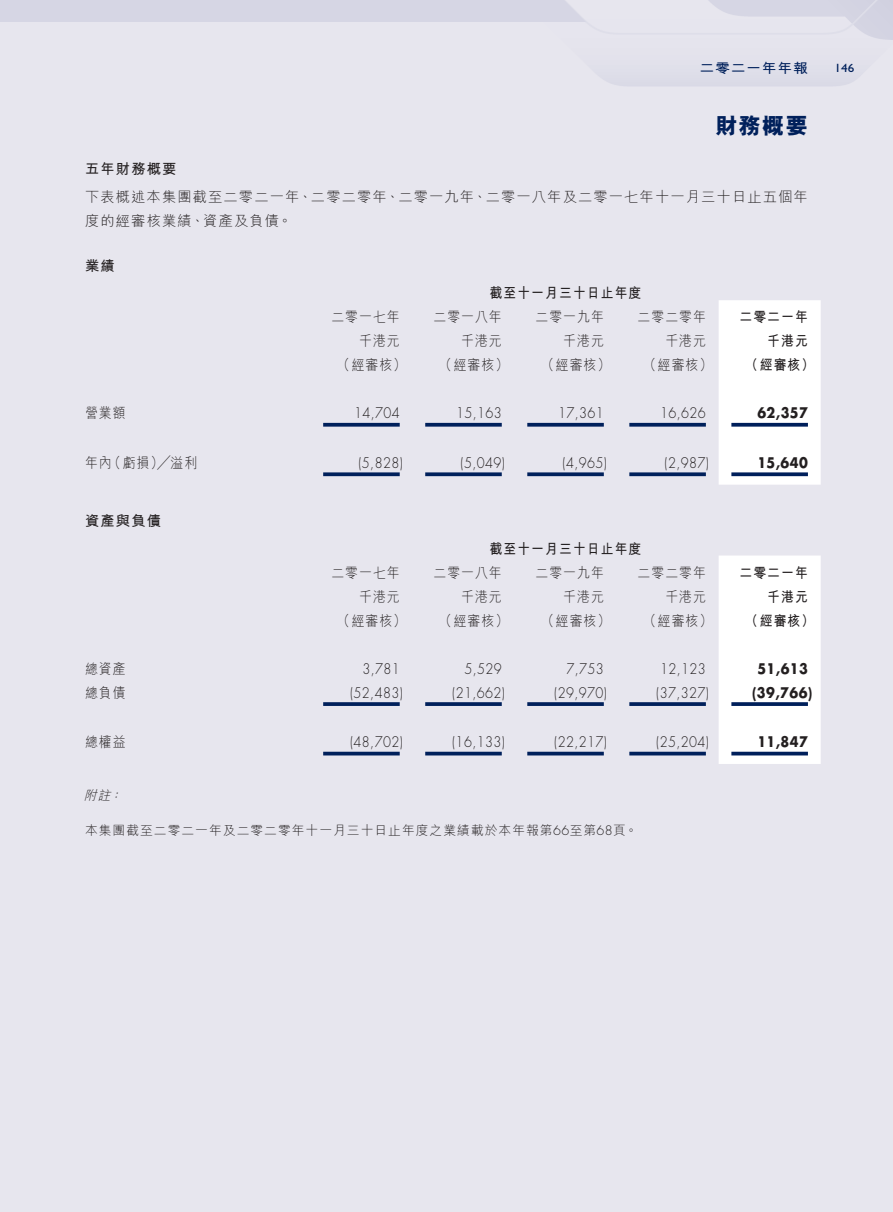
<style>
.page{position:relative;width:893px;height:1212px;background:#fff}
.page>*{position:absolute;margin:0;border:0;box-sizing:border-box;transform-origin:0 0}
.t1{font:800 22.5px "M Hei HK";color:#00205b}
.t2{font:300 14.25px "Futura Std";letter-spacing:.03em;color:#231f20;scale:.9 1}
.t3{font:300 14.25px "M Hei HK";letter-spacing:.08em;color:#231f20;scale:.9 1}
.t4{font:300 14.25px/24px "M Hei HK";letter-spacing:.08em;color:#231f20}
.t5{font:700 14.25px "M Hei HK";letter-spacing:.085em;color:#231f20;scale:.9 1}
.t6{font:700 14.25px "Futura Std";letter-spacing:.035em;color:#231f20;scale:.9 1}
.t7{font:700 14.25px "M Hei HK";letter-spacing:.085em;color:#231f20}
.t8{font:700 13.5px "M Hei HK";letter-spacing:.05em;color:#00205b;scale:1.1 1}
.t9{font:300 12.75px "M Hei HK";letter-spacing:.08em;color:#231f20}
.t10{font:italic 300 12.75px "M Hei HK";color:#231f20}
.t11{font:12px "Gill Sans Std";color:#00205b;scale:1.1 1}
.s1{font-family:"Futura Std"}
</style>
<div class="page">
<svg style="left:719px;top:300px;width:102px;height:185px"></svg>
<svg style="left:323px;top:423px;width:77px;height:4px"></svg>
<svg style="left:425px;top:423px;width:77px;height:4px"></svg>
<svg style="left:527px;top:423px;width:77px;height:4px"></svg>
<svg style="left:629px;top:423px;width:77px;height:4px"></svg>
<svg style="left:731px;top:423px;width:77px;height:4px"></svg>
<svg style="left:323px;top:472px;width:77px;height:4px"></svg>
<svg style="left:425px;top:472px;width:77px;height:4px"></svg>
<svg style="left:527px;top:472px;width:77px;height:4px"></svg>
<svg style="left:629px;top:472px;width:77px;height:4px"></svg>
<svg style="left:731px;top:472px;width:77px;height:4px"></svg>
<svg style="left:719px;top:555px;width:102px;height:209px"></svg>
<svg style="left:323px;top:702px;width:77px;height:4px"></svg>
<svg style="left:425px;top:702px;width:77px;height:4px"></svg>
<svg style="left:527px;top:702px;width:77px;height:4px"></svg>
<svg style="left:629px;top:702px;width:77px;height:4px"></svg>
<svg style="left:731px;top:702px;width:77px;height:4px"></svg>
<hr style="left:323px;top:752px;width:77px;height:3px;background:#00205b">
<hr style="left:425px;top:752px;width:77px;height:3px;background:#00205b">
<hr style="left:527px;top:752px;width:77px;height:3px;background:#00205b">
<hr style="left:629px;top:752px;width:77px;height:3px;background:#00205b">
<hr style="left:731px;top:752px;width:77px;height:3px;background:#00205b">
<p class="t8" style="left:699px;top:58px;width:100px">二零二一年年報</p>
<h1 class="t1" style="left:715px;top:114px;width:94px">財務概要</h1>
<p class="t7" style="left:85px;top:159px;width:93px">五年財務概要</p>
<p class="t4" style="left:85px;top:184px;width:724px">下表概述本集團截至二零二一年、二零二零年、二零一九年、二零一八年及二零一七年十一月三十日止五個年度的經審核業績、資產及負債。</p>
<p class="t7" style="left:85px;top:255px;width:31px">業績</p>
<p class="t5" style="left:490px;top:283px;width:170px">截至十一月三十日止年度</p>
<p class="t5" style="left:739px;top:307px;width:78px">二零二一年</p>
<p class="t3" style="left:331px;top:310px;width:77px">二零一七年</p>
<p class="t3" style="left:433px;top:310px;width:77px">二零一八年</p>
<p class="t3" style="left:536px;top:310px;width:77px">二零一九年</p>
<p class="t3" style="left:638px;top:310px;width:77px">二零二零年</p>
<p class="t3" style="left:359px;top:334px;width:47px">千港元</p>
<p class="t3" style="left:461px;top:334px;width:47px">千港元</p>
<p class="t3" style="left:563px;top:334px;width:47px">千港元</p>
<p class="t3" style="left:665px;top:334px;width:47px">千港元</p>
<p class="t5" style="left:767px;top:331px;width:47px">千港元</p>
<p class="t3" style="left:337px;top:358px;width:78px">（經審核）</p>
<p class="t3" style="left:439px;top:358px;width:78px">（經審核）</p>
<p class="t3" style="left:541px;top:358px;width:78px">（經審核）</p>
<p class="t3" style="left:643px;top:358px;width:78px">（經審核）</p>
<p class="t5" style="left:745px;top:355px;width:78px">（經審核(</p>
<p class="t3" style="left:85px;top:406px;width:47px">營業額</p>
<p class="t2" style="left:354px;top:405px;width:52px">14,704</p>
<p class="t2" style="left:456px;top:405px;width:52px">15,163</p>
<p class="t2" style="left:558px;top:405px;width:52px">17,361</p>
<p class="t2" style="left:660px;top:405px;width:52px">16,626</p>
<p class="t6" style="left:757px;top:404px;width:58px">62,357</p>
<p class="t3" style="left:108px;top:455px;width:100px">（虧損）╱溢利</p>
<p class="t3" style="left:85px;top:455px;width:31px">年內</p>
<p class="t2" style="left:358px;top:454px;width:51px">)5,828(</p>
<p class="t2" style="left:460px;top:454px;width:51px">)5,049(</p>
<p class="t2" style="left:563px;top:454px;width:51px">)4,965(</p>
<p class="t2" style="left:665px;top:454px;width:51px">)2,987(</p>
<p class="t6" style="left:757px;top:453px;width:58px">15,640</p>
<p class="t7" style="left:85px;top:511px;width:78px">資產與負債</p>
<p class="t5" style="left:490px;top:538px;width:170px">截至十一月三十日止年度</p>
<p class="t3" style="left:331px;top:565px;width:77px">二零一七年</p>
<p class="t3" style="left:433px;top:565px;width:77px">二零一八年</p>
<p class="t3" style="left:536px;top:565px;width:77px">二零一九年</p>
<p class="t3" style="left:638px;top:565px;width:77px">二零二零年</p>
<p class="t5" style="left:739px;top:562px;width:78px">二零二一年</p>
<p class="t3" style="left:359px;top:589px;width:47px">千港元</p>
<p class="t3" style="left:461px;top:589px;width:47px">千港元</p>
<p class="t3" style="left:563px;top:589px;width:47px">千港元</p>
<p class="t3" style="left:665px;top:589px;width:47px">千港元</p>
<p class="t5" style="left:767px;top:586px;width:47px">千港元</p>
<p class="t3" style="left:337px;top:613px;width:78px">（經審核）</p>
<p class="t3" style="left:439px;top:613px;width:78px">（經審核）</p>
<p class="t3" style="left:541px;top:613px;width:78px">（經審核）</p>
<p class="t3" style="left:643px;top:613px;width:78px">（經審核）</p>
<p class="t5" style="left:745px;top:610px;width:78px">（經審核(</p>
<p class="t3" style="left:85px;top:661px;width:47px">總資產</p>
<p class="t2" style="left:362px;top:660px;width:43px">3,781</p>
<p class="t2" style="left:464px;top:660px;width:43px">5,529</p>
<p class="t2" style="left:566px;top:660px;width:43px">7,753</p>
<p class="t2" style="left:660px;top:660px;width:52px">12,123</p>
<p class="t6" style="left:757px;top:659px;width:58px">51,613</p>
<p class="t3" style="left:85px;top:685px;width:47px">總負債</p>
<p class="t2" style="left:350px;top:684px;width:60px">)52,483(</p>
<p class="t2" style="left:452px;top:684px;width:60px">)21,662(</p>
<p class="t2" style="left:554px;top:684px;width:60px">)29,970(</p>
<p class="t2" style="left:656px;top:684px;width:60px">)37,327(</p>
<p class="t6" style="left:752px;top:683px;width:69px">)39,766(</p>
<p class="t3" style="left:85px;top:735px;width:47px">總權益</p>
<p class="t2" style="left:350px;top:733px;width:60px">)48,702(</p>
<p class="t2" style="left:452px;top:733px;width:60px">)16,133(</p>
<p class="t2" style="left:554px;top:733px;width:60px">)22,217(</p>
<p class="t2" style="left:656px;top:733px;width:60px">)25,204(</p>
<p class="t6" style="left:757px;top:732px;width:58px">11,847</p>
<p class="t10" style="left:84px;top:789px;width:31px">附註</p>
<p class="t9" style="left:85px;top:824px;width:554px">本集團截至二零二一年及二零二零年十一月三十日止年度之業績載於本年報第<span class="s1">66</span>至第<span class="s1">68</span>頁。</p>
<p class="t10" style="left:109px;top:789px;width:18px">：</p>
<p class="t11" style="left:834px;top:61px;width:20px">146</p>
</div>
